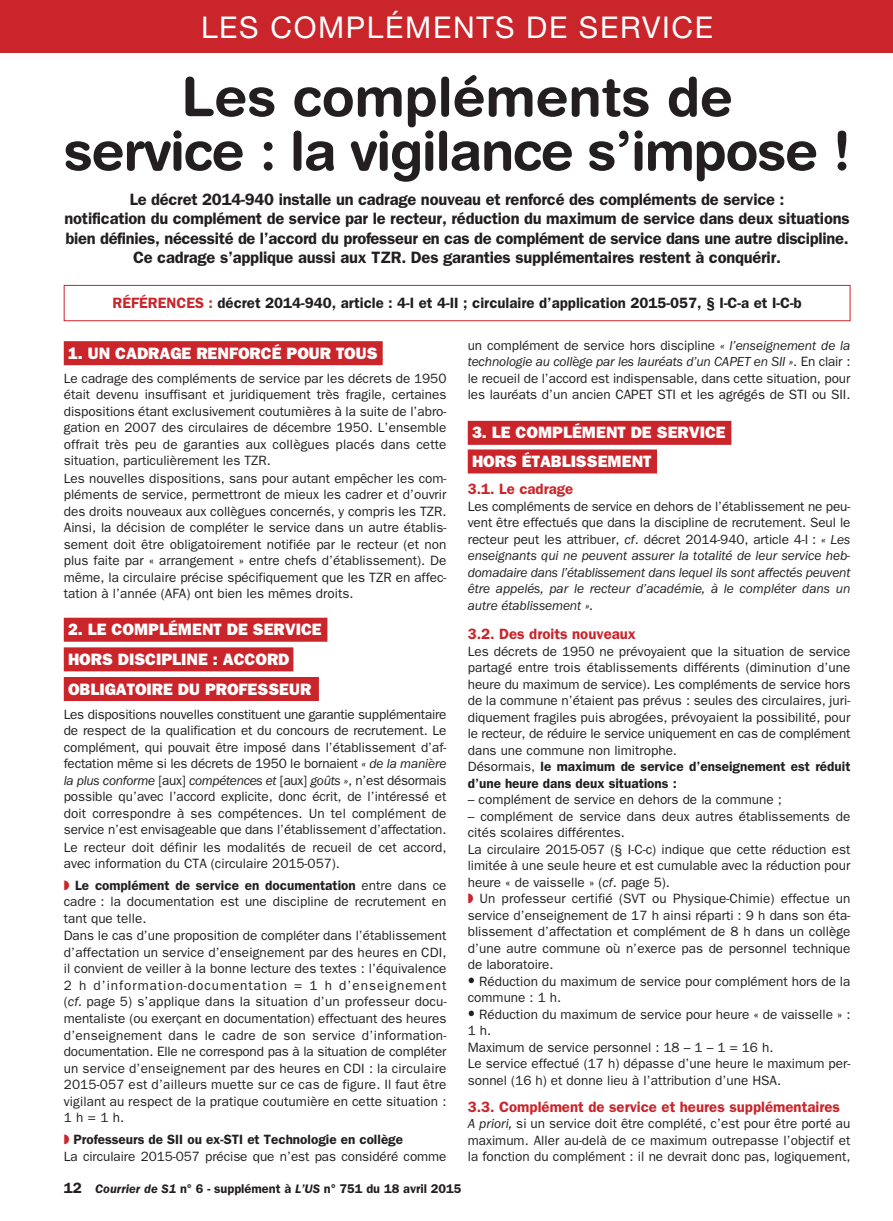
<style>
.page{position:relative;width:893px;height:1221px;background:#fff}
.page>*{position:absolute;margin:0;border:0;box-sizing:border-box;transform-origin:0 0}
.t1{font:700 54px/54px "Helvetica Rounded";letter-spacing:-.02em;color:#231f20;text-align:center}
.t2{font:30px "Helvetica Neue";letter-spacing:.055em;color:#fff}
.t3{font:600 16.5px/19.5px "ITC Franklin Gothic Std";letter-spacing:-.01em;color:#231f20;text-align:center}
.t4{font:16.5px/28.7px "ITC Franklin Gothic Std Hvy";color:#fff}
.t5{font:16.5px/29.7px "ITC Franklin Gothic Std Hvy";letter-spacing:.02em;color:#fff}
.t6{font:600 15px "ITC Franklin Gothic Std";color:#231f20}
.t7{font:600 15px "ITC Franklin Gothic Std";color:#c9252b}
.t8{font:13.5px/16.5px "ITC Franklin Gothic Std";color:#231f20}
.t9{font:italic 13.5px/16.5px "ITC Franklin Gothic Std";letter-spacing:-.005em;color:#231f20;text-align:justify}
.t10{font:600 12.75px "ITC Franklin Gothic Std";color:#231f20}
.s1{color:#c9252b}
.s2{font-style:italic}
.s3{font-weight:600}
.s4{font-style:normal}
.s5{font-family:"Helvetica Neue";font-weight:700;font-size:15.75px}
.s6{font-size:15px}
</style>
<div class="page">
<div style="left:64px;top:341px;width:319px;height:24px;background:#c9252b"></div>
<div style="left:64px;top:617px;width:263px;height:24px;background:#c9252b"></div>
<div style="left:64px;top:647px;width:229px;height:24px;background:#c9252b"></div>
<div style="left:64px;top:677px;width:255px;height:24px;background:#c9252b"></div>
<div style="left:468px;top:421px;width:263px;height:24px;background:#c9252b"></div>
<div style="left:468px;top:449px;width:189px;height:24px;background:#c9252b"></div>
<div style="left:0;top:0;width:893px;height:53px;background:#c9252b"></div>
<div style="left:64px;top:285px;width:786px;height:36px;border:1px solid #c9252b"></div>
<p class="t2" style="left:201px;top:16px;width:514px">LES COMPLÉMENTS DE SERVICE</p>
<p class="t1" style="left:64px;top:75px;width:788px">Les compléments de<br>service : la vigilance s’impose !</p>
<p class="t3" style="left:65px;top:191px;width:787px">Le décret 2014-940 installe un cadrage nouveau et renforcé des compléments de service :<br>notification du complément de service par le recteur, réduction du maximum de service dans deux situations bien définies, nécessité de l’accord du professeur en cas de complément de service dans une autre discipline.<br>Ce cadrage s’applique aussi aux TZR. Des garanties supplémentaires restent à conquérir.</p>
<p class="t6" style="left:113px;top:297px;width:691px"><span class="s1">RÉFÉRENCES :</span> décret 2014-940, article : 4-I et 4-II ; circulaire d’application 2015-057, § I-C-a et I-C-b</p>
<p class="t4" style="left:68px;top:339px;width:311px">1. UN CADRAGE RENFORCÉ POUR TOUS</p>
<p class="t8" style="left:64px;top:371px;width:384px">Le cadrage des compléments de service par les décrets de 1950 était devenu insuffisant et juridiquement très fragile, certaines dispositions étant exclusivement coutumières à la suite de l’abro&shy;gation en 2007 des circulaires de décembre 1950. L’ensemble offrait très peu de garanties aux collègues placés dans cette situation, particulièrement les TZR.<br>Les nouvelles dispositions, sans pour autant empêcher les com&shy;pléments de service, permettront de mieux les cadrer et d’ouvrir des droits nouveaux aux collègues concernés, y compris les TZR.<br>Ainsi, la décision de compléter le service dans un autre établis&shy;sement doit être obligatoirement notifiée par le recteur (et non plus faite par « arrangement » entre chefs d’établissement). De même, la circulaire précise spécifiquement que les TZR en affec&shy;tation à l’année (AFA) ont bien les mêmes droits.</p>
<p class="t5" style="left:68px;top:614px;width:255px">2. LE COMPLÉMENT DE SERVICE<br>HORS DISCIPLINE : ACCORD<br>OBLIGATOIRE DU PROFESSEUR</p>
<p class="t8" style="left:64px;top:707px;width:384px;text-align:justify">Les dispositions nouvelles constituent une garantie supplémentaire de respect de la qualification et du concours de recrutement. Le complément, qui pouvait être imposé dans l’établissement d’af&shy;fectation même si les décrets de 1950 le bornaient <span class="s2">« de la manière la plus conforme</span> [aux] <span class="s2">compétences et</span> [aux] <span class="s2">goûts »</span>, n’est désormais possible qu’avec l’accord explicite, donc écrit, de l’intéressé et doit correspondre à ses compétences. Un tel complément de service n’est envisageable que dans l’établissement d’affectation.<br>Le recteur doit définir les modalités de recueil de cet accord, avec information du CTA (circulaire 2015-057).</p>
<p class="t8" style="left:64px;top:878px;width:384px"><span class="s1">◗</span> <span class="s3">Le complément de service en documentation</span> entre dans ce cadre : la documentation est une discipline de recrutement en tant que telle.<br>Dans le cas d’une proposition de compléter dans l’établissement d’affectation un service d’enseignement par des heures en CDI, il convient de veiller à la bonne lecture des textes : l’équivalence 2 h d’information-documentation = 1 h d’enseignement (<span class="s2">cf.</span> page 5) s’applique dans la situation d’un professeur docu&shy;mentaliste (ou exerçant en documentation) effectuant des heures d’enseignement dans le cadre de son service d’information&shy;documentation. Elle ne correspond pas à la situation de compléter un service d’enseignement par des heures en CDI : la circulaire 2015-057 est d’ailleurs muette sur ce cas de figure. Il faut être vigilant au respect de la pratique coutumière en cette situation :<br>1 h = 1 h.</p>
<p class="t8" style="left:64px;top:1131px;width:384px;line-height:17.5px"><span class="s1">◗</span> <span class="s3">Professeurs de SII ou ex-STI et Technologie en collège<br></span>La circulaire 2015-057 précise que n’est pas considéré comme</p>
<p class="t8" style="left:468px;top:338px;width:384px;text-align:justify">un complément de service hors discipline <span class="s2">« l’enseignement de la technologie au collège par les lauréats d’un CAPET en SII »</span>. En clair : le recueil de l’accord est indispensable, dans cette situation, pour les lauréats d’un ancien CAPET STI et les agrégés de STI ou SII.</p>
<p class="t4" style="left:472px;top:418px;width:255px">3. LE COMPLÉMENT DE SERVICE<br>HORS ÉTABLISSEMENT</p>
<p class="t7" style="left:468px;top:484px;width:107px">3.1. Le cadrage</p>
<p class="t9" style="left:468px;top:499px;width:384px"><span class="s4">Les compléments de service en dehors de l’établissement ne peu&shy;vent être effectués que dans la discipline de recrutement. Seul le recteur peut les attribuer,</span> cf<span class="s4">. décret 2014-940, article 4-I :</span> « Les enseignants qui ne peuvent assurer la totalité de leur service heb&shy;domadaire dans l’établissement dans lequel ils sont affectés peuvent être appelés, par le recteur d’académie, à le compléter dans un autre établissement ».</p>
<p class="t7" style="left:468px;top:628px;width:170px">3.2. Des droits nouveaux</p>
<p class="t8" style="left:468px;top:644px;width:384px">Les décrets de 1950 ne prévoyaient que la situation de service partagé entre trois établissements différents (diminution d’une heure du maximum de service). Les compléments de service hors de la commune n’étaient pas prévus : seules des circulaires, juri&shy;diquement fragiles puis abrogées, prévoyaient la possibilité, pour le recteur, de réduire le service uniquement en cas de complément dans une commune non limitrophe.<br>Désormais, <span class="s3">le maximum de service d’enseignement est réduit d’une heure dans deux situations :</span></p>
<p class="t8" style="left:468px;top:792px;width:316px">– complément de service en dehors de la commune ;</p>
<p class="t8" style="left:468px;top:809px;width:384px">– complément de service dans deux autres établissements de cités scolaires différentes.<br>La circulaire 2015-057 (§ I-C-c) indique que cette réduction est limitée à une seule heure et est cumulable avec la réduction pour heure « de vaisselle » (<span class="s2">cf</span>. page 5).<br><span class="s1">◗</span> Un professeur certifié (SVT ou Physique-Chimie) effectue un service d’enseignement de 17 h ainsi réparti : 9 h dans son éta&shy;blissement d’affectation et complément de 8 h dans un collège d’une autre commune où n’exerce pas de personnel technique de laboratoire.</p>
<p class="t8" style="left:468px;top:974px;width:384px"><span class="s5">•</span> Réduction du maximum de service pour complément hors de la commune : 1 h.</p>
<p class="t8" style="left:468px;top:1007px;width:384px"><span class="s5">•</span> Réduction du maximum de service pour heure « de vaisselle » :<br>1 h.<br>Maximum de service personnel : 18 – 1 – 1 = 16 h.<br>Le service effectué (17 h) dépasse d’une heure le maximum per&shy;sonnel (16 h) et donne lieu à l’attribution d’une HSA.</p>
<p class="t7" style="left:468px;top:1101px;width:374px">3.3. Complément de service et heures supplémentaires</p>
<p class="t8" style="left:468px;top:1116px;width:384px;text-align:justify"><span class="s2">A priori,</span> si un service doit être complété, c’est pour être porté au maximum. Aller au-delà de ce maximum outrepasse l’objectif et la fonction du complément : il ne devrait donc pas, logiquement,</p>
<p class="t10" style="left:64px;top:1184px;width:399px"><span class="s6">12</span> <span class="s2">Courrier de S1</span> n° 6 - supplément à <span class="s2">L’US</span> n° 751 du 18 avril 2015</p>
</div>
